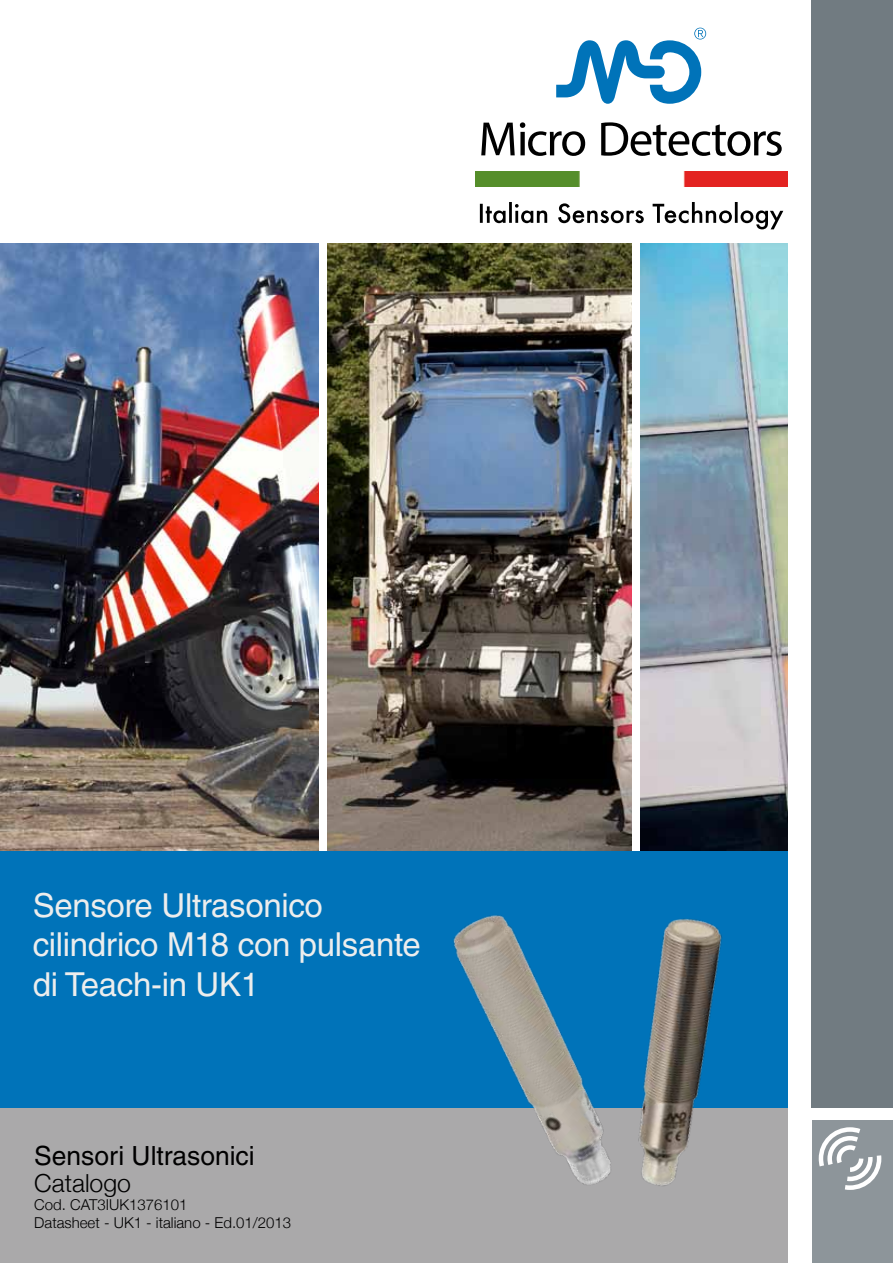
<style>
.page{position:relative;width:893px;height:1263px;background:#fff}
.page>*{position:absolute;margin:0;border:0;box-sizing:border-box;transform-origin:0 0}
.t1{font:33px/39.6px "Helvetica LT Std";letter-spacing:-.01em;color:#eceded}
.t2{font:26.4px "Helvetica LT Std";color:#000}
.t3{font:300 24.9px "Helvetica Neue";color:#000}
.t4{font:300 15px/18px "Helvetica Neue";color:#000}
</style>
<div class="page">
<img style="left:327px;top:244px;width:305px;height:607px">
<img style="left:0;top:244px;width:319px;height:607px">
<img style="left:640px;top:243px;width:147px;height:608px">
<div style="left:812px;top:1120px;width:81px;height:143px;background:#8d959a"></div>
<svg style="left:818px;top:1127px;width:64px;height:63px"></svg>
<div style="left:812px;top:0;width:81px;height:1108px;background:#717b81"></div>
<div style="left:0;top:1028px;width:787px;height:235px;background:#aaa9aa"></div>
<div style="left:0;top:851px;width:787px;height:257px;background:#0073b9"></div>
<svg style="left:556px;top:28px;width:150px;height:76px"></svg>
<svg style="left:481px;top:122px;width:104px;height:34px"></svg>
<svg style="left:601px;top:122px;width:181px;height:34px"></svg>
<svg style="left:480px;top:202px;width:303px;height:27px"></svg>
<img style="left:475px;top:171px;width:313px;height:16px">
<img style="left:453px;top:915px;width:119px;height:255px">
<img style="left:572px;top:892px;width:216px;height:322px">
<p class="t1" style="left:33px;top:885px;width:389px">Sensore Ultrasonico cilindrico M18 con pulsante di Teach-in UK1</p>
<p class="t2" style="left:34px;top:1140px;width:222px">Sensori Ultrasonici</p>
<p class="t3" style="left:34px;top:1163px;width:98px">Catalogo</p>
<p class="t4" style="left:34px;top:1194px;width:259px">Cod. CAT3IUK1376101<br>Datasheet - UK1 - italiano - Ed.01/2013</p>
</div>
